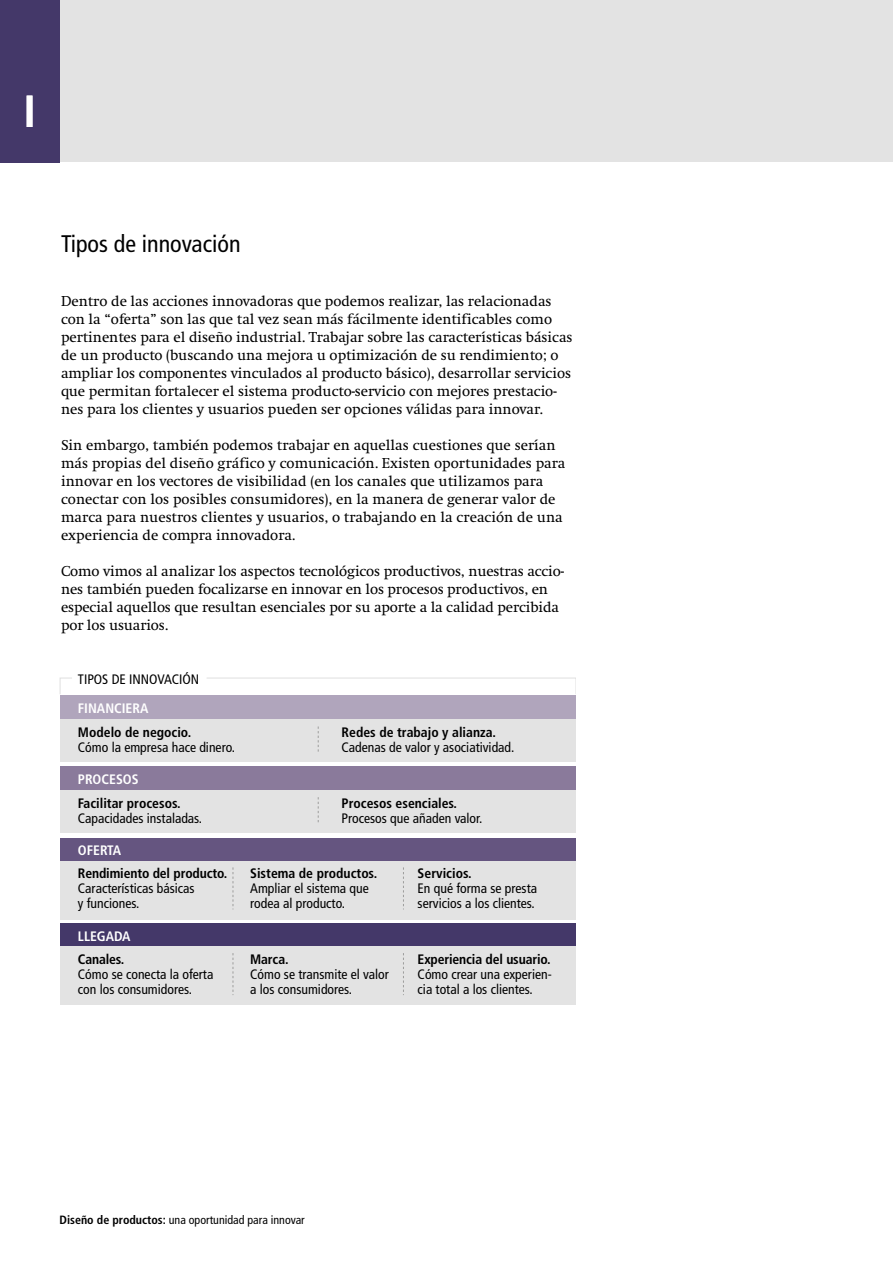
<style>
.page{position:relative;width:893px;height:1263px;background:#fff}
.page>*{position:absolute;margin:0;border:0;box-sizing:border-box;transform-origin:0 0}
.t1{font:700 condensed 45px "Frutiger LT Std";color:#fff}
.t2{font:condensed 24px "Frutiger LT Std";color:#000}
.t3{font:15px/18px "Swift CEEF";letter-spacing:-.005em;color:#000}
.t4{font:condensed 13.65px/15.1px "Frutiger LT Std";color:#000}
.t5{font:700 condensed 13.65px "Frutiger LT Std";color:#000}
.t6{font:700 condensed 13.65px "Frutiger LT Std";color:#fff}
.t7{font:condensed 12px "Frutiger LT Std";color:#000}
.s1{font-weight:700}
</style>
<div class="page">
<div style="left:60px;top:0;width:833px;height:162px;background:#e3e3e3"></div>
<div style="left:0;top:0;width:60px;height:162px;background:#443869"></div>
<div style="left:60px;top:695px;width:516px;height:24px;background:#b0a5bc"></div>
<div style="left:60px;top:719px;width:516px;height:43px;background:#e3e3e3"></div>
<svg style="left:318px;top:726px;width:1px;height:26px"></svg>
<div style="left:60px;top:766px;width:516px;height:24px;background:#8a7a9b"></div>
<div style="left:60px;top:790px;width:516px;height:43px;background:#e3e3e3"></div>
<svg style="left:318px;top:797px;width:1px;height:26px"></svg>
<div style="left:60px;top:838px;width:516px;height:23px;background:#655580"></div>
<div style="left:60px;top:861px;width:516px;height:58px;background:#e3e3e3"></div>
<svg style="left:233px;top:867px;width:1px;height:42px"></svg>
<svg style="left:403px;top:867px;width:1px;height:42px"></svg>
<div style="left:60px;top:923px;width:516px;height:24px;background:#443869"></div>
<div style="left:60px;top:946px;width:516px;height:59px;background:#e3e3e3"></div>
<svg style="left:233px;top:953px;width:1px;height:42px"></svg>
<svg style="left:403px;top:953px;width:1px;height:42px"></svg>
<svg style="left:60px;top:677px;width:516px;height:17px"></svg>
<h1 class="t1" style="left:24px;top:84px;width:14px">I</h1>
<h2 class="t2" style="left:61px;top:230px;width:181px">Tipos de innovación</h2>
<p class="t3" style="left:61px;top:293px;width:513px">Dentro de las acciones innovadoras que podemos realizar, las relacionadas con la “oferta” son las que tal vez sean más fácilmente identificables como pertinentes para el diseño industrial. Trabajar sobre las características básicas de un producto (buscando una mejora u optimización de su rendimiento; o ampliar los componentes vinculados al producto básico), desarrollar servicios que permitan fortalecer el sistema producto-servicio con mejores prestacio&shy;nes para los clientes y usuarios pueden ser opciones válidas para innovar.</p>
<p class="t3" style="left:61px;top:437px;width:506px">Sin embargo, también podemos trabajar en aquellas cuestiones que serían más propias del diseño gráfico y comunicación. Existen oportunidades para innovar en los vectores de visibilidad (en los canales que utilizamos para conectar con los posibles consumidores), en la manera de generar valor de marca para nuestros clientes y usuarios, o trabajando en la creación de una experiencia de compra innovadora.</p>
<p class="t3" style="left:61px;top:563px;width:505px">Como vimos al analizar los aspectos tecnológicos productivos, nuestras accio&shy;nes también pueden focalizarse en innovar en los procesos productivos, en especial aquellos que resultan esenciales por su aporte a la calidad percibida por los usuarios.</p>
<p class="t4" style="left:78px;top:672px;width:123px">TIPOS DE INNOVACIÓN</p>
<p class="t6" style="left:78px;top:700px;width:72px">FINANCIERA</p>
<p class="t5" style="left:78px;top:724px;width:115px">Modelo de negocio.</p>
<p class="t4" style="left:78px;top:740px;width:159px">Cómo la empresa hace dinero.</p>
<p class="t6" style="left:78px;top:771px;width:62px">PROCESOS</p>
<p class="t5" style="left:78px;top:795px;width:104px">Facilitar procesos.</p>
<p class="t4" style="left:78px;top:811px;width:126px">Capacidades instaladas.</p>
<p class="t6" style="left:78px;top:843px;width:45px">OFERTA</p>
<p class="t5" style="left:78px;top:865px;width:151px">Rendimiento del producto.</p>
<p class="t4" style="left:78px;top:881px;width:118px">Características básicas y funciones.</p>
<p class="t6" style="left:78px;top:928px;width:54px">LLEGADA</p>
<p class="t5" style="left:78px;top:951px;width:48px">Canales.</p>
<p class="t4" style="left:78px;top:966px;width:137px">Cómo se conecta la oferta con los consumidores.</p>
<p class="t5" style="left:342px;top:724px;width:156px">Redes de trabajo y alianza.</p>
<p class="t4" style="left:342px;top:740px;width:174px">Cadenas de valor y asociatividad.</p>
<p class="t5" style="left:342px;top:795px;width:117px">Procesos esenciales.</p>
<p class="t4" style="left:342px;top:811px;width:142px">Procesos que añaden valor.</p>
<p class="t5" style="left:250px;top:865px;width:128px">Sistema de productos.</p>
<p class="t4" style="left:250px;top:881px;width:120px">Ampliar el sistema que rodea al producto.</p>
<p class="t5" style="left:250px;top:951px;width:40px">Marca.</p>
<p class="t4" style="left:250px;top:966px;width:140px">Cómo se transmite el valor a los consumidores.</p>
<p class="t5" style="left:418px;top:865px;width:56px">Servicios.</p>
<p class="t4" style="left:418px;top:881px;width:121px">En qué forma se presta servicios a los clientes.</p>
<p class="t5" style="left:418px;top:951px;width:135px">Experiencia del usuario.</p>
<p class="t4" style="left:418px;top:966px;width:136px">Cómo crear una experien&shy;cia total a los clientes.</p>
<p class="t7" style="left:60px;top:1213px;width:247px"><span class="s1">Diseño de productos:</span> una oportunidad para innovar</p>
</div>
